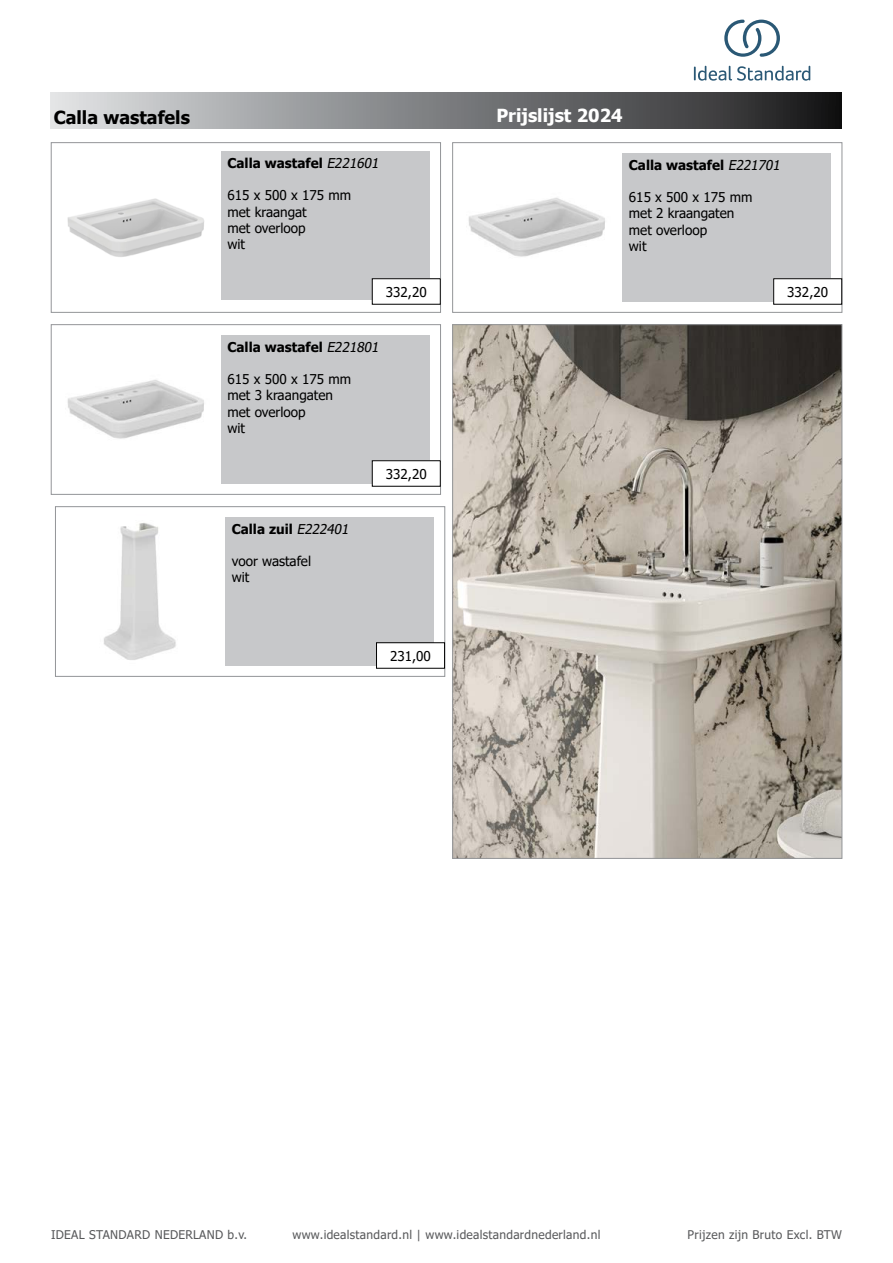
<style>
.page{position:relative;width:893px;height:1263px;background:#fff}
.page>*{position:absolute;margin:0;border:0;box-sizing:border-box;transform-origin:0 0}
.t1{font:700 18px "Tahoma";color:#fff}
.t2{font:700 18px "Tahoma";color:#000}
.t3{font:13.5px/16.2px "Tahoma";color:#000}
.t4{font:700 13.5px "Tahoma";color:#000}
.t5{font:12px "Tahoma";letter-spacing:.025em;color:#58595b}
.s1{font-weight:400;font-style:italic}
</style>
<div class="page">
<div style="left:51px;top:92px;width:791px;height:37px;background:linear-gradient(to right,#dee1e3,#1a1a1b)"></div>
<div style="left:51px;top:142px;width:390px;height:171px;border:1px solid #939598"></div>
<img style="left:67px;top:198px;width:137px;height:59px">
<div style="left:221px;top:151px;width:209px;height:149px;background:#c7c8ca"></div>
<div style="left:452px;top:142px;width:390px;height:171px;border:1px solid #939598"></div>
<img style="left:468px;top:197px;width:137px;height:60px">
<div style="left:622px;top:153px;width:209px;height:149px;background:#c7c8ca"></div>
<div style="left:51px;top:324px;width:390px;height:171px;border:1px solid #939598"></div>
<img style="left:67px;top:379px;width:137px;height:60px">
<div style="left:221px;top:335px;width:209px;height:149px;background:#c7c8ca"></div>
<div style="left:55px;top:506px;width:390px;height:170px;border:1px solid #939598"></div>
<img style="left:104px;top:523px;width:72px;height:137px">
<div style="left:225px;top:517px;width:209px;height:149px;background:#c7c8ca"></div>
<img style="left:454px;top:326px;width:386px;height:530px">
<div style="left:372px;top:279px;width:68px;height:25px;background:#fff"></div>
<div style="left:372px;top:461px;width:68px;height:25px;background:#fff"></div>
<div style="left:372px;top:460px;width:68px;height:26px;border:1px solid #000"></div>
<div style="left:774px;top:279px;width:68px;height:25px;background:#fff"></div>
<div style="left:376px;top:643px;width:69px;height:25px;background:#fff"></div>
<div style="left:376px;top:642px;width:69px;height:26px;border:1px solid #000"></div>
<svg style="left:694px;top:66px;width:116px;height:15px"></svg>
<svg style="left:724px;top:20px;width:56px;height:37px"></svg>
<h1 class="t2" style="left:54px;top:105px;width:138px">Calla wastafels</h1>
<p class="t4" style="left:227px;top:154px;width:156px">Calla wastafel <span class="s1">E221601</span></p>
<p class="t3" style="left:227px;top:188px;width:125px">615 x 500 x 175 mm met kraangat<br>met overloop<br>wit</p>
<p class="t3" style="left:386px;top:284px;width:42px">332,20</p>
<p class="t4" style="left:227px;top:337px;width:156px">Calla wastafel <span class="s1">E221801</span></p>
<p class="t3" style="left:227px;top:372px;width:125px">615 x 500 x 175 mm met 3 kraangaten met overloop<br>wit</p>
<p class="t4" style="left:232px;top:519px;width:122px">Calla zuil <span class="s1">E222401</span></p>
<p class="t3" style="left:232px;top:554px;width:81px">voor wastafel wit</p>
<p class="t3" style="left:386px;top:466px;width:42px">332,20</p>
<p class="t3" style="left:390px;top:648px;width:42px">231,00</p>
<h1 class="t1" style="left:496px;top:103px;width:128px">Prijslijst 2024</h1>
<p class="t4" style="left:629px;top:155px;width:156px">Calla wastafel <span class="s1">E221701</span></p>
<p class="t3" style="left:629px;top:190px;width:125px">615 x 500 x 175 mm met 2 kraangaten met overloop<br>wit</p>
<p class="t3" style="left:787px;top:284px;width:42px">332,20</p>
<p class="t5" style="left:51px;top:1227px;width:198px">IDEAL STANDARD NEDERLAND b.v.</p>
<p class="t5" style="left:292px;top:1227px;width:309px">www.idealstandard.nl | www.idealstandardnederland.nl</p>
<p class="t5" style="left:688px;top:1227px;width:156px">Prijzen zijn Bruto Excl. BTW</p>
</div>
